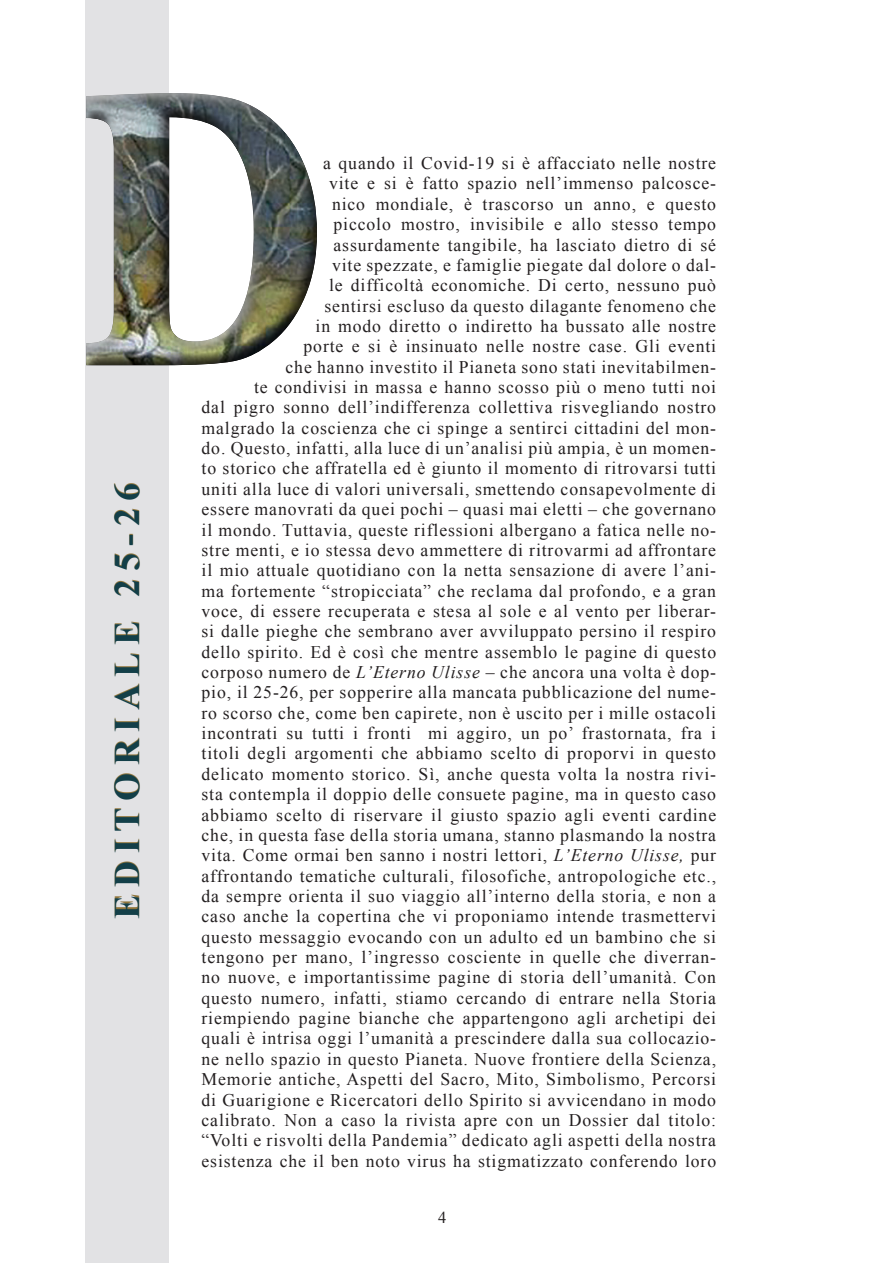
<style>
.page{position:relative;width:893px;height:1263px;background:#fff}
.page>*{position:absolute;margin:0;border:0;box-sizing:border-box;transform-origin:0 0}
.t1{font:700 36px "Times New Roman";letter-spacing:.21em;color:#133f48}
.t2{font:17.7px/20.4px "Times New Roman";letter-spacing:.05em;color:#231f20;text-align:right}
.t3{font:16.5px "Times New Roman";color:#231f20}
.s1{font-style:italic}
</style>
<div class="page">
<div style="left:85px;top:0;width:84px;height:1263px;background:#e2e2e4"></div>
<div style="left:86px;top:92px;width:214px;height:276px;background:#fff;opacity:.75"></div>
<div style="left:86px;top:101px;width:232px;height:267px;background:#231f20;opacity:.75"></div>
<p class="t1" style="left:102px;top:918px;width:437px;rotate:-90deg">EDITORIALE 25-26</p>
<p class="t2" style="left:202px;top:153px;width:516px">a quando il Covid-19 si è affacciato nelle nostre<br>vite e si è fatto spazio nell’immenso palcosce-<br>nico mondiale, è trascorso un anno, e questo<br>piccolo mostro, invisibile e allo stesso tempo<br>assurdamente tangibile, ha lasciato dietro di sé<br>vite spezzate, e famiglie piegate dal dolore o dal-<br>le difficoltà economiche. Di certo, nessuno può<br>sentirsi escluso da questo dilagante fenomeno che<br>in modo diretto o indiretto ha bussato alle nostre<br>porte e si è insinuato nelle nostre case. Gli eventi<br>che hanno investito il Pianeta sono stati inevitabilmen-<br>te condivisi in massa e hanno scosso più o meno tutti noi<br>dal pigro sonno dell’indifferenza collettiva risvegliando nostro malgrado la coscienza che ci spinge a sentirci cittadini del mon&shy;do. Questo, infatti, alla luce di un’analisi più ampia, è un momen&shy;to storico che affratella ed è giunto il momento di ritrovarsi tutti uniti alla luce di valori universali, smettendo consapevolmente di essere manovrati da quei pochi – quasi mai eletti – che governano il mondo. Tuttavia, queste riflessioni albergano a fatica nelle no&shy;stre menti, e io stessa devo ammettere di ritrovarmi ad affrontare il mio attuale quotidiano con la netta sensazione di avere l’ani&shy;ma fortemente “stropicciata” che reclama dal profondo, e a gran voce, di essere recuperata e stesa al sole e al vento per liberar&shy;si dalle pieghe che sembrano aver avviluppato persino il respiro dello spirito. Ed è così che mentre assemblo le pagine di questo corposo numero de <span class="s1">L’Eterno Ulisse</span> – che ancora una volta è dop&shy;pio, il 25-26, per sopperire alla mancata pubblicazione del nume&shy;ro scorso che, come ben capirete, non è uscito per i mille ostacoli incontrati su tutti i fronti mi aggiro, un po’ frastornata, fra i titoli degli argomenti che abbiamo scelto di proporvi in questo delicato momento storico. Sì, anche questa volta la nostra rivi&shy;sta contempla il doppio delle consuete pagine, ma in questo caso abbiamo scelto di riservare il giusto spazio agli eventi cardine che, in questa fase della storia umana, stanno plasmando la nostra vita. Come ormai ben sanno i nostri lettori, <span class="s1">L’Eterno Ulisse,</span> pur affrontando tematiche culturali, filosofiche, antropologiche etc., da sempre orienta il suo viaggio all’interno della storia, e non a caso anche la copertina che vi proponiamo intende trasmettervi questo messaggio evocando con un adulto ed un bambino che si tengono per mano, l’ingresso cosciente in quelle che diverran&shy;no nuove, e importantissime pagine di storia dell’umanità. Con questo numero, infatti, stiamo cercando di entrare nella Storia riempiendo pagine bianche che appartengono agli archetipi dei quali è intrisa oggi l’umanità a prescindere dalla sua collocazio&shy;ne nello spazio in questo Pianeta. Nuove frontiere della Scienza, Memorie antiche, Aspetti del Sacro, Mito, Simbolismo, Percorsi di Guarigione e Ricercatori dello Spirito si avvicendano in modo calibrato. Non a caso la rivista apre con un Dossier dal titolo: “Volti e risvolti della Pandemia” dedicato agli aspetti della nostra esistenza che il ben noto virus ha stigmatizzato conferendo loro</p>
<p class="t3" style="left:438px;top:1207px;width:10px">4</p>
</div>
